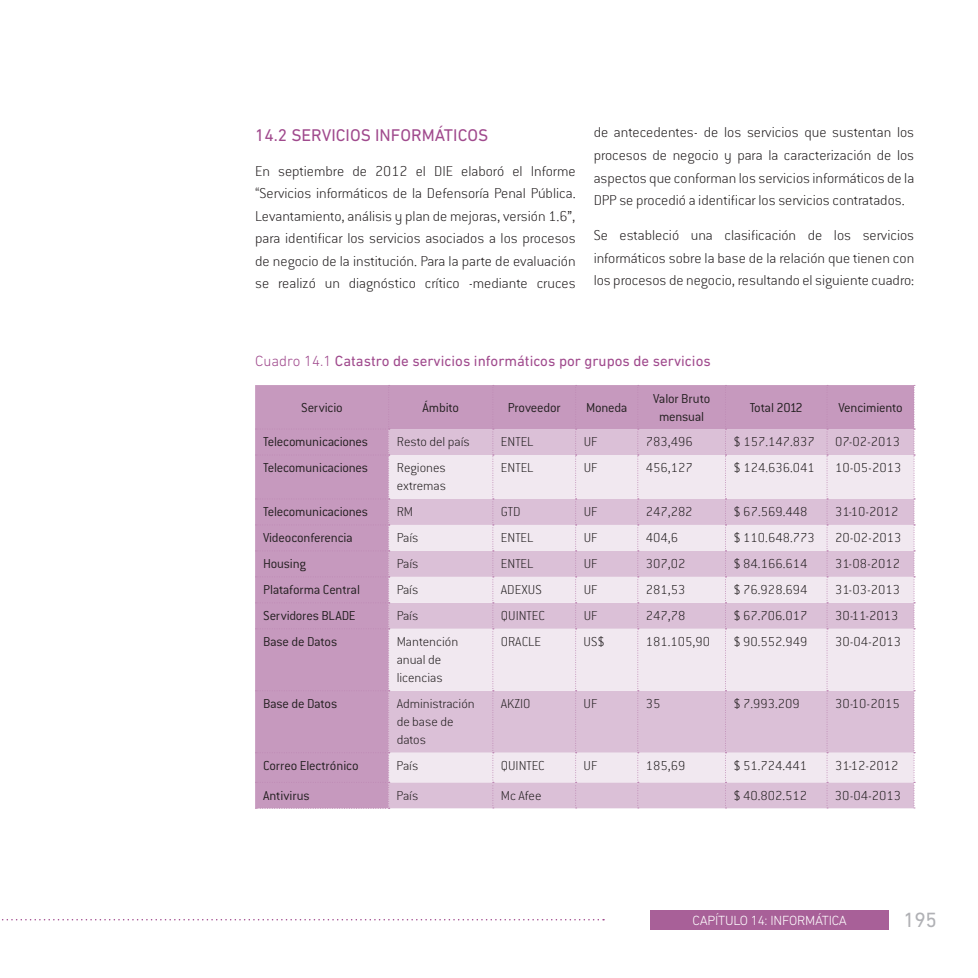
<style>
.page{position:relative;width:978px;height:978px;background:#fff}
.page>*{position:absolute;margin:0;border:0;box-sizing:border-box;transform-origin:0 0}
.t1{font:21px "DIN Next LT Pro";color:#b0b1b5}
.t2{font:17.25px "DIN Next LT Pro";color:#a04a8d}
.t3{font:200 15.75px/22.5px "Conduit ITC Std";color:#231f20;text-align:justify}
.t4{font:15px "DIN Next LT Pro";color:#a04a8d}
.t5{font:200 14.25px/18px "Conduit ITC Std";color:#231f20}
.t6{font:300 14.25px/18px "Conduit ITC Std";letter-spacing:-.015em;color:#231f20;text-align:center}
.t7{font:300 14.25px "Conduit ITC Std";letter-spacing:-.045em;color:#231f20}
.t8{font:300 13.5px "DIN Next LT Pro";letter-spacing:-.02em;color:#fff}
.s1{font-weight:300}
</style>
<div class="page">
<div style="left:651px;top:911px;width:238px;height:19px;background:#a86098"></div>
<svg style="left:2px;top:919px;width:602px;height:1px"></svg>
<div style="left:390px;top:385px;width:524px;height:44px;background:#c699be"></div>
<div style="left:390px;top:429px;width:524px;height:379px;background:#dbc0d7"></div>
<svg style="left:390px;top:455px;width:524px;height:327px;background:#e7d7e5"></svg>
<svg style="left:492px;top:385px;width:2px;height:424px"></svg>
<svg style="left:575px;top:385px;width:2px;height:424px"></svg>
<svg style="left:637px;top:385px;width:2px;height:424px"></svg>
<svg style="left:725px;top:385px;width:1px;height:424px"></svg>
<svg style="left:827px;top:385px;width:1px;height:424px"></svg>
<svg style="left:914px;top:385px;width:1px;height:424px"></svg>
<div style="left:255px;top:385px;width:135px;height:424px;background:#c699be"></div>
<p class="t2" style="left:255px;top:125px;width:56px">14.2 Servicios</p>
<p class="t2" style="left:375px;top:125px;width:16px">Informáticos</p>
<p class="t3" style="left:255px;top:159px;width:322px">En septiembre de 2012 el DIE elaboró el Informe “Servicios informáticos de la Defensoría Penal Pública.<br>Levantamiento, análisis y plan de mejoras, versión 1.6<span class="s1">”</span>, para identificar los servicios asociados a los procesos de negocio de la institución. Para la parte de evaluación se realizó un diagnóstico crítico -mediante cruces</p>
<p class="t3" style="left:594px;top:121px;width:322px">de antecedentes- de los servicios que sustentan los procesos de negocio y para la caracterización de los aspectos que conforman los servicios informáticos de la DPP se procedió a identificar los servicios contratados.</p>
<p class="t3" style="left:594px;top:224px;width:322px">Se estableció una clasificación de los servicios informáticos sobre la base de la relación que tienen con los procesos de negocio, resultando el siguiente cuadro:</p>
<p class="t4" style="left:255px;top:353px;width:457px"><span class="s1">Cuadro 14.1</span> Catastro de servicios informáticos por grupos de servicios</p>
<p class="t6" style="left:301px;top:398px;width:43px">Servicio</p>
<p class="t6" style="left:422px;top:398px;width:38px">Ámbito</p>
<p class="t6" style="left:508px;top:398px;width:54px">Proveedor</p>
<p class="t6" style="left:586px;top:398px;width:43px">Moneda</p>
<p class="t6" style="left:653px;top:389px;width:59px">Valor Bruto mensual</p>
<p class="t7" style="left:750px;top:398px;width:55px">Total 2012</p>
<p class="t6" style="left:838px;top:398px;width:66px">Vencimiento</p>
<p class="t6" style="left:263px;top:433px;width:107px">Telecomunicaciones</p>
<p class="t5" style="left:397px;top:433px;width:74px">Resto del país</p>
<p class="t5" style="left:501px;top:433px;width:34px">ENTEL</p>
<p class="t5" style="left:584px;top:433px;width:15px">UF</p>
<p class="t5" style="left:646px;top:433px;width:49px">783,496</p>
<p class="t5" style="left:734px;top:433px;width:83px">$ 157.147.837</p>
<p class="t5" style="left:835px;top:433px;width:67px">07-02-2013</p>
<p class="t6" style="left:263px;top:459px;width:107px">Telecomunicaciones</p>
<p class="t5" style="left:397px;top:459px;width:51px">Regiones extremas</p>
<p class="t5" style="left:501px;top:459px;width:34px">ENTEL</p>
<p class="t5" style="left:584px;top:459px;width:15px">UF</p>
<p class="t5" style="left:646px;top:459px;width:49px">456,127</p>
<p class="t5" style="left:734px;top:459px;width:83px">$ 124.636.041</p>
<p class="t5" style="left:835px;top:459px;width:68px">10-05-2013</p>
<p class="t6" style="left:263px;top:503px;width:107px">Telecomunicaciones</p>
<p class="t5" style="left:397px;top:503px;width:18px">RM</p>
<p class="t5" style="left:501px;top:503px;width:21px">GTD</p>
<p class="t5" style="left:584px;top:503px;width:15px">UF</p>
<p class="t5" style="left:646px;top:503px;width:48px">247,282</p>
<p class="t5" style="left:734px;top:503px;width:75px">$ 67.569.448</p>
<p class="t5" style="left:835px;top:503px;width:65px">31-10-2012</p>
<p class="t6" style="left:263px;top:529px;width:91px">Videoconferencia</p>
<p class="t5" style="left:397px;top:529px;width:23px">País</p>
<p class="t5" style="left:501px;top:529px;width:34px">ENTEL</p>
<p class="t5" style="left:584px;top:529px;width:15px">UF</p>
<p class="t5" style="left:646px;top:529px;width:34px">404,6</p>
<p class="t5" style="left:734px;top:529px;width:83px">$ 110.648.773</p>
<p class="t5" style="left:835px;top:529px;width:68px">20-02-2013</p>
<p class="t6" style="left:263px;top:555px;width:44px">Housing</p>
<p class="t5" style="left:397px;top:555px;width:23px">País</p>
<p class="t5" style="left:501px;top:555px;width:34px">ENTEL</p>
<p class="t5" style="left:584px;top:555px;width:15px">UF</p>
<p class="t5" style="left:646px;top:555px;width:41px">307,02</p>
<p class="t5" style="left:733px;top:555px;width:75px">$ 84.166.614</p>
<p class="t5" style="left:835px;top:555px;width:67px">31-08-2012</p>
<p class="t6" style="left:263px;top:580px;width:98px">Plataforma Central</p>
<p class="t5" style="left:397px;top:581px;width:23px">País</p>
<p class="t5" style="left:501px;top:581px;width:42px">ADEXUS</p>
<p class="t5" style="left:584px;top:581px;width:15px">UF</p>
<p class="t5" style="left:646px;top:581px;width:41px">281,53</p>
<p class="t5" style="left:733px;top:581px;width:75px">$ 76.928.694</p>
<p class="t5" style="left:835px;top:581px;width:67px">31-03-2013</p>
<p class="t6" style="left:263px;top:606px;width:94px">Servidores BLADE</p>
<p class="t5" style="left:397px;top:607px;width:23px">País</p>
<p class="t5" style="left:501px;top:607px;width:46px">QUINTEC</p>
<p class="t5" style="left:584px;top:607px;width:15px">UF</p>
<p class="t5" style="left:646px;top:607px;width:41px">247,78</p>
<p class="t5" style="left:733px;top:607px;width:75px">$ 67.706.017</p>
<p class="t5" style="left:835px;top:607px;width:65px">30-11-2013</p>
<p class="t6" style="left:263px;top:632px;width:76px">Base de Datos</p>
<p class="t5" style="left:397px;top:633px;width:63px">Mantención anual de licencias</p>
<p class="t5" style="left:501px;top:633px;width:42px">ORACLE</p>
<p class="t5" style="left:584px;top:633px;width:23px">US$</p>
<p class="t5" style="left:646px;top:633px;width:66px">181.105,90</p>
<p class="t5" style="left:733px;top:633px;width:75px">$ 90.552.949</p>
<p class="t5" style="left:835px;top:633px;width:68px">30-04-2013</p>
<p class="t6" style="left:263px;top:694px;width:76px">Base de Datos</p>
<p class="t5" style="left:397px;top:694px;width:80px">Administración de base de datos</p>
<p class="t5" style="left:501px;top:694px;width:31px">AKZIO</p>
<p class="t5" style="left:584px;top:694px;width:15px">UF</p>
<p class="t5" style="left:646px;top:694px;width:16px">35</p>
<p class="t5" style="left:733px;top:694px;width:68px">$ 7.993.209</p>
<p class="t5" style="left:835px;top:694px;width:66px">30-10-2015</p>
<p class="t6" style="left:263px;top:756px;width:97px">Correo Electrónico</p>
<p class="t5" style="left:397px;top:756px;width:23px">País</p>
<p class="t5" style="left:501px;top:756px;width:46px">QUINTEC</p>
<p class="t5" style="left:584px;top:756px;width:15px">UF</p>
<p class="t5" style="left:646px;top:756px;width:41px">185,69</p>
<p class="t5" style="left:733px;top:756px;width:75px">$ 51.724.441</p>
<p class="t5" style="left:835px;top:756px;width:65px">31-12-2012</p>
<p class="t6" style="left:263px;top:786px;width:48px">Antivirus</p>
<p class="t5" style="left:397px;top:786px;width:23px">País</p>
<p class="t5" style="left:501px;top:786px;width:42px">Mc Afee</p>
<p class="t5" style="left:733px;top:786px;width:75px">$ 40.802.512</p>
<p class="t5" style="left:835px;top:786px;width:68px">30-04-2013</p>
<p class="t8" style="left:693px;top:913px;width:156px">CAPÍTULO 14: INFORMÁTICA</p>
<h1 class="t1" style="left:904px;top:907px;width:35px">195</h1>
</div>
